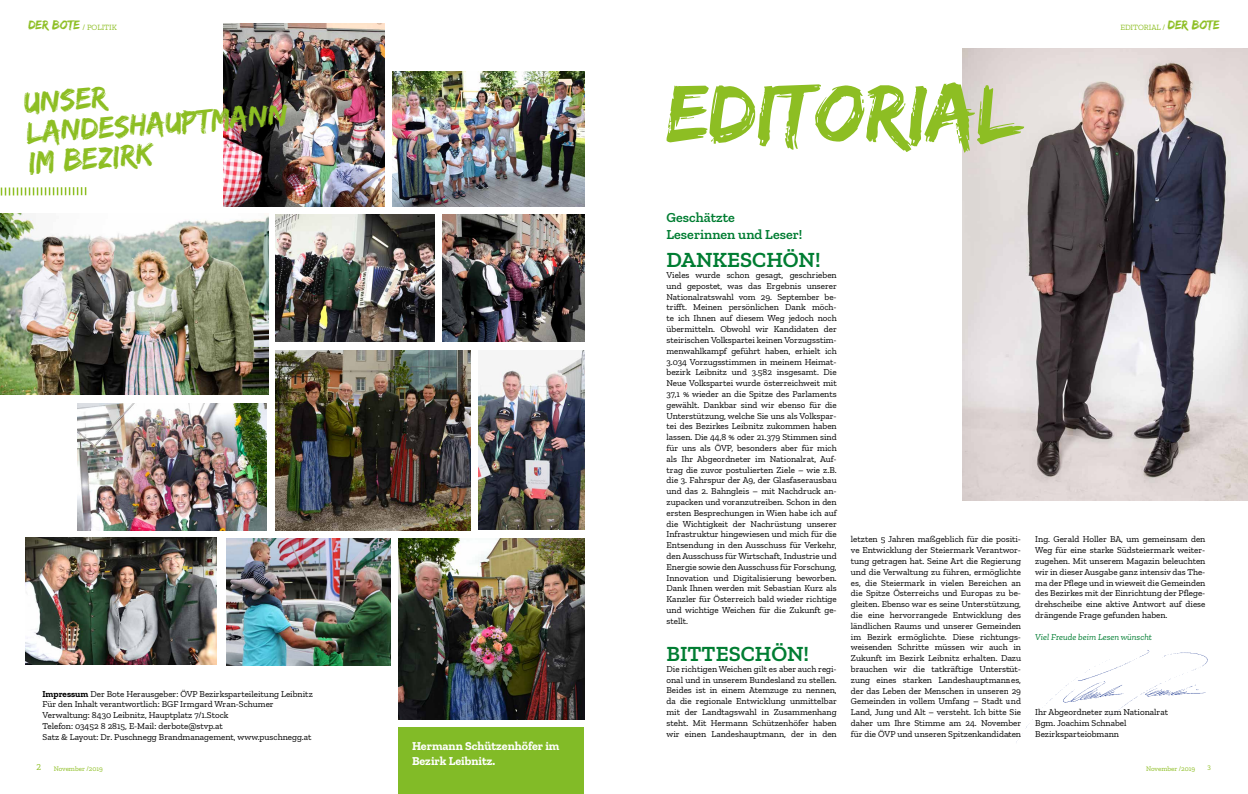
<style>
.page{position:relative;width:1248px;height:794px;background:#fff}
.page>*{position:absolute;margin:0;border:0;box-sizing:border-box;transform-origin:0 0}
.t1{font:84.5px "Edo SZ";color:#8dbe23}
.t2{font:31.6px/30px "Edo SZ";color:#8dbe23}
.t3{font:600 22px "Zilla Slab";color:#007d32}
.t4{font:600 14px/16.8px "Zilla Slab";color:#007d32}
.t5{font:13px "Edo SZ";color:#8dbe23}
.t6{font:700 12px/14.4px "Zilla Slab";color:#fff}
.t7{font:9px/10.8px "Zilla Slab";color:#000;text-align:justify}
.t8{font:italic 9px "Zilla Slab";color:#007d32}
.t9{font:9px "Zilla Slab";color:#8dbe23}
.t10{font:8px "Zilla Slab";color:#8dbe23}
.t11{font:7px "Zilla Slab";color:#8dbe23}
.s1{font-weight:700}
</style>
<div class="page">
<img style="left:275px;top:350px;width:195px;height:180px">
<img style="left:1016px;top:650px;width:192px;height:93px">
<img style="left:962px;top:48px;width:285px;height:452px">
<img style="left:223px;top:23px;width:161px;height:184px">
<img style="left:275px;top:214px;width:159px;height:127px">
<img style="left:25px;top:538px;width:191px;height:127px">
<img style="left:442px;top:214px;width:142px;height:127px">
<img style="left:0;top:213px;width:268px;height:181px">
<img style="left:392px;top:72px;width:192px;height:134px">
<img style="left:399px;top:538px;width:185px;height:181px">
<img style="left:78px;top:403px;width:188px;height:127px">
<img style="left:226px;top:538px;width:164px;height:128px">
<img style="left:478px;top:350px;width:106px;height:179px">
<div style="left:399px;top:727px;width:185px;height:67px;background:#82bb27"></div>
<svg style="left:0;top:187px;width:86px;height:9px"></svg>
<h3 class="t5" style="left:28px;top:17px;width:53px">DER BOTE</h3>
<h3 class="t5" style="left:1167px;top:17px;width:53px">DER BOTE</h3>
<p class="t10" style="left:82px;top:23px;width:36px">/ POLITIK</p>
<p class="t10" style="left:1120px;top:23px;width:46px">EDITORIAL /</p>
<h2 class="t2" style="left:23px;top:87px;width:264px;rotate:-4deg">UNSER<br>LANDESHAUPTMANN<br>IM BEZIRK</h2>
<p class="t7" style="left:43px;top:688px;width:272px;text-align:left"><span class="s1">Impressum</span> Der Bote Herausgeber: ÖVP Bezirksparteileitung Leibnitz Für den Inhalt verantwortlich: BGF Irmgard Wran-Schumer Verwaltung: 8430 Leibnitz, Hauptplatz 7/1.Stock<br>Telefon: 03452 8 2815, E-Mail: derbote@stvp.at<br>Satz &amp; Layout: Dr. Puschnegg Brandmanagement, www.puschnegg.at</p>
<p class="t9" style="left:36px;top:762px;width:6px">2</p>
<p class="t11" style="left:54px;top:764px;width:51px">November /2019</p>
<h3 class="t6" style="left:412px;top:739px;width:149px">Hermann Schützenhöfer im<br>Bezirk Leibnitz.</h3>
<h1 class="t1" style="left:666px;top:64px;width:355px">EDITORIAL</h1>
<h3 class="t4" style="left:666px;top:209px;width:137px">Geschätzte<br>Leserinnen und Leser!</h3>
<h3 class="t3" style="left:666px;top:247px;width:155px">DANKESCHÖN!</h3>
<p class="t7" style="left:666px;top:270px;width:172px">Vieles wurde schon gesagt, geschrieben und gepostet, was das Ergebnis unserer Nationalratswahl vom 29. September be&shy;trifft. Meinen persönlichen Dank möch&shy;te ich Ihnen auf diesem Weg jedoch noch übermitteln. Obwohl wir Kandidaten der steirischen Volkspartei keinen Vorzugsstim&shy;menwahlkampf geführt haben, erhielt ich 3.034 Vorzugsstimmen in meinem Heimat&shy;bezirk Leibnitz und 3.582 insgesamt. Die Neue Volkspartei wurde österreichweit mit 37,1 % wieder an die Spitze des Parlaments gewählt. Dankbar sind wir ebenso für die Unterstützung, welche Sie uns als Volkspar&shy;tei des Bezirkes Leibnitz zukommen haben lassen. Die 44,8 % oder 21.379 Stimmen sind für uns als ÖVP, besonders aber für mich als Ihr Abgeordneter im Nationalrat, Auf&shy;trag die zuvor postulierten Ziele – wie z.B. die 3. Fahrspur der A9, der Glasfaserausbau und das 2. Bahngleis – mit Nachdruck an&shy;zupacken und voranzutreiben. Schon in den ersten Besprechungen in Wien habe ich auf die Wichtigkeit der Nachrüstung unserer Infrastruktur hingewiesen und mich für die Entsendung in den Ausschuss für Verkehr, den Ausschuss für Wirtschaft, Industrie und Energie sowie den Ausschuss für Forschung, Innovation und Digitalisierung beworben.<br>Dank Ihnen werden mit Sebastian Kurz als Kanzler für Österreich bald wieder richtige und wichtige Weichen für die Zukunft ge&shy;stellt.</p>
<h3 class="t3" style="left:666px;top:641px;width:144px">BITTESCHÖN!</h3>
<p class="t7" style="left:666px;top:663px;width:172px">Die richtigen Weichen gilt es aber auch regi&shy;onal und in unserem Bundesland zu stellen.<br>Beides ist in einem Atemzuge zu nennen, da die regionale Entwicklung unmittelbar mit der Landtagswahl in Zusammenhang steht. Mit Hermann Schützenhöfer haben wir einen Landeshauptmann, der in den</p>
<p class="t7" style="left:850px;top:534px;width:172px">letzten 5 Jahren maßgeblich für die positi&shy;ve Entwicklung der Steiermark Verantwor&shy;tung getragen hat. Seine Art die Regierung und die Verwaltung zu führen, ermöglichte es, die Steiermark in vielen Bereichen an die Spitze Österreichs und Europas zu be&shy;gleiten. Ebenso war es seine Unterstützung, die eine hervorrangede Entwicklung des ländlichen Raums und unserer Gemeinden im Bezirk ermöglichte. Diese richtungs&shy;weisenden Schritte müssen wir auch in Zukunft im Bezirk Leibnitz erhalten. Dazu brauchen wir die tatkräftige Unterstüt&shy;zung eines starken Landeshauptmannes, der das Leben der Menschen in unseren 29<br>Gemeinden in vollem Umfang – Stadt und Land, Jung und Alt – versteht. Ich bitte Sie daher um Ihre Stimme am 24. November für die ÖVP und unseren Spitzenkandidaten</p>
<p class="t7" style="left:1035px;top:534px;width:172px">Ing. Gerald Holler BA, um gemeinsam den Weg für eine starke Südsteiermark weiter&shy;zugehen. Mit unserem Magazin beleuchten wir in dieser Ausgabe ganz intensiv das The&shy;ma der Pflege und in wieweit die Gemeinden des Bezirkes mit der Einrichtung der Pflege&shy;drehscheibe eine aktive Antwort auf diese drängende Frage gefunden haben.</p>
<p class="t8" style="left:1035px;top:631px;width:118px">Viel Freude beim Lesen wünscht</p>
<p class="t7" style="left:1035px;top:707px;width:134px;text-align:left">Ihr Abgeordneter zum Nationalrat<br>Bgm. Joachim Schnabel<br>Bezirksparteiobmann</p>
<p class="t11" style="left:1145px;top:764px;width:51px">November /2019</p>
<p class="t11" style="left:1207px;top:764px;width:5px">3</p>
</div>
